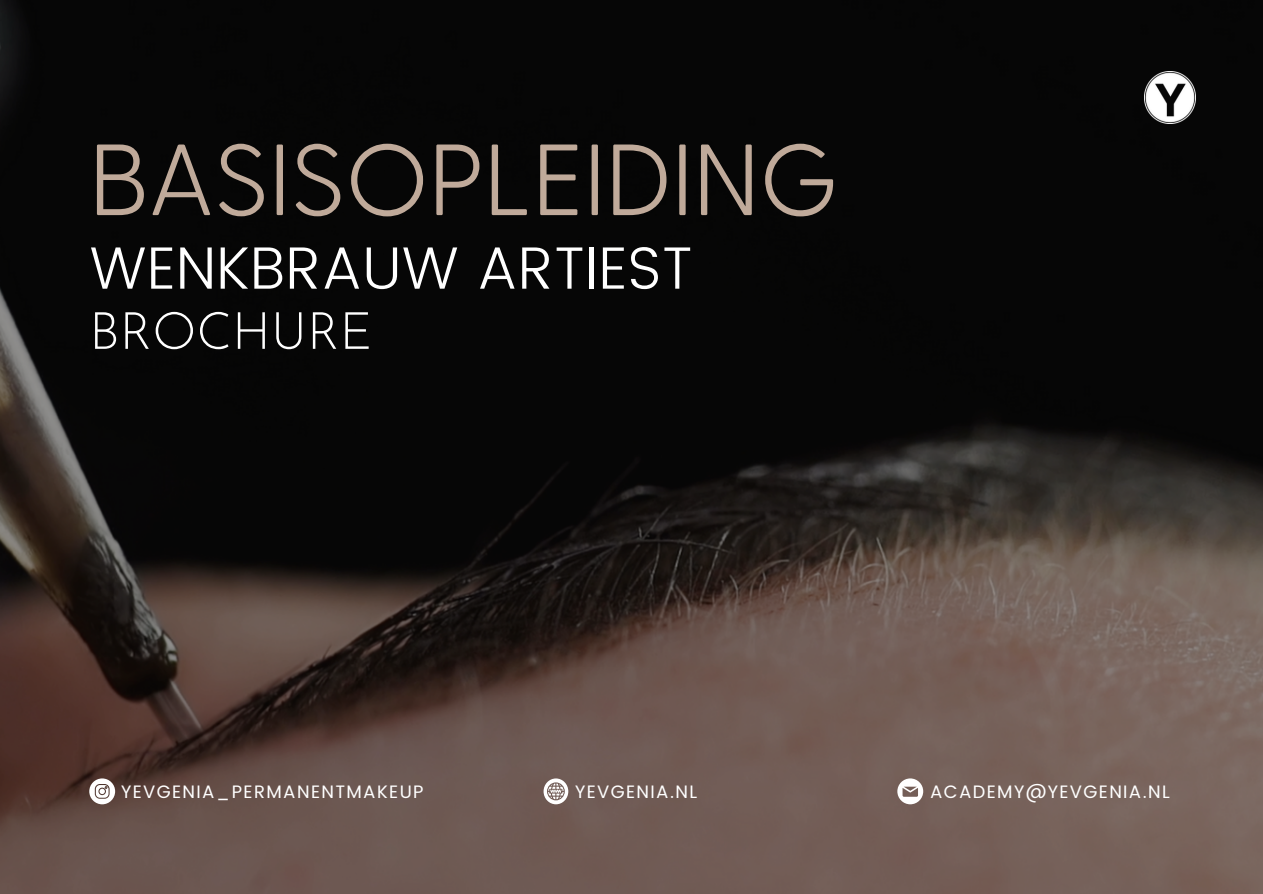
<style>
.page{position:relative;width:1263px;height:894px;background:#fff}
.page>*{position:absolute;margin:0;border:0;box-sizing:border-box;transform-origin:0 0}
.t1{font:300 100.8px "Greycliff CF";color:#c0aa9a}
.t2{font:300 59.7px "Poppins";color:#fff}
.t3{font:300 51.45px "Josefin Sans";color:#fff}
.t4{font:18px "Poppins";letter-spacing:.075em;color:#fff}
</style>
<div class="page">
<img style="left:0;top:0;width:1263px;height:893px">
<img style="left:1144px;top:72px;width:52px;height:52px">
<svg style="left:89px;top:778px;width:26px;height:26px"></svg>
<svg style="left:897px;top:778px;width:26px;height:26px"></svg>
<svg style="left:544px;top:778px;width:24px;height:26px"></svg>
<h1 class="t1" style="left:89px;top:113px;width:750px">BASISOPLEIDING</h1>
<h2 class="t2" style="left:89px;top:233px;width:605px">WENKBRAUW ARTIEST</h2>
<h3 class="t3" style="left:89px;top:310px;width:285px">BROCHURE</h3>
<p class="t4" style="left:121px;top:780px;width:304px">YEVGENIA_PERMANENTMAKEUP</p>
<p class="t4" style="left:575px;top:780px;width:123px">YEVGENIA.NL</p>
<p class="t4" style="left:930px;top:780px;width:241px">ACADEMY@YEVGENIA.NL</p>
</div>
